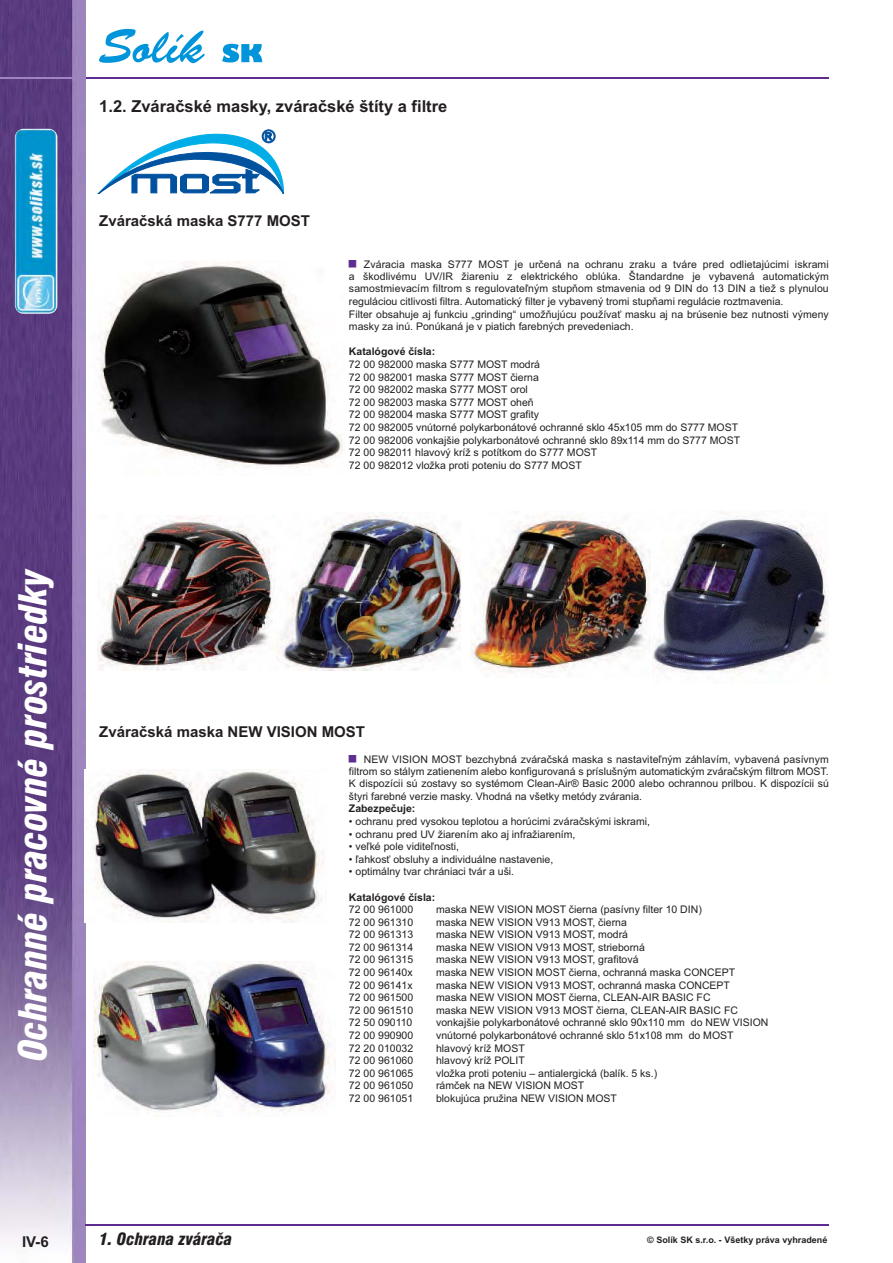
<style>
.page{position:relative;width:893px;height:1263px;background:#fff}
.page>*{position:absolute;margin:0;border:0;box-sizing:border-box;transform-origin:0 0}
.t1{font:italic 37.5px "Swis 721 Blk Cn EU";color:#fff}
.t2{font:700 16.5px "Arial";color:#231f20}
.t3{font:italic 16.5px "Swis 721 Blk Cn EU";color:#231f20}
.t4{font:700 15px "Arial";color:#231f20}
.t5{font:10.5px/12.5px "Arial";color:#231f20}
.t6{font:700 10.5px "Arial";color:#231f20}
.t7{font:700 9px "Arial";color:#231f20}
</style>
<div class="page">
<img style="left:0;top:0;width:85px;height:1263px">
<hr style="left:85px;top:77px;width:744px;height:1px;background:#5e2d91">
<hr style="left:0;top:77px;width:85px;height:1px;background:#9e85be">
<hr style="left:85px;top:1224px;width:744px;height:2px;background:#5e2d91">
<svg style="left:99px;top:29px;width:163px;height:34px"></svg>
<img style="left:15px;top:129px;width:42px;height:185px;border-radius:8px">
<svg style="left:98px;top:129px;width:186px;height:65px"></svg>
<img style="left:84px;top:770px;width:240px;height:153px">
<img style="left:93px;top:962px;width:243px;height:155px">
<img style="left:99px;top:262px;width:246px;height:206px">
<img style="left:98px;top:515px;width:174px;height:155px">
<img style="left:276px;top:512px;width:185px;height:158px">
<img style="left:470px;top:513px;width:180px;height:160px">
<img style="left:652px;top:512px;width:177px;height:162px">
<h1 class="t1" style="left:12px;top:1061px;width:494px;rotate:-90deg">Ochranné pracovné prostriedky</h1>
<h2 class="t2" style="left:99px;top:100px;width:350px">1.2. Zváračské masky, zváračské štíty a filtre</h2>
<h3 class="t4" style="left:99px;top:215px;width:212px">Zváračská maska S777 MOST</h3>
<p class="t5" style="left:349px;top:259px;width:481px;text-indent:15px">Zváracia maska S777 MOST je určená na ochranu zraku a tváre pred odlietajúcimi iskrami a škodlivému UV/IR žiareniu z elektrického oblúka. Štandardne je vybavená automatickým samostmievacím filtrom s regulovateľným stupňom stmavenia od 9 DIN do 13 DIN a tiež s plynulou reguláciou citlivosti filtra. Automatický filter je vybavený tromi stupňami regulácie roztmavenia.<br>Filter obsahuje aj funkciu „grinding“ umožňujúcu používať masku aj na brúsenie bez nutnosti výmeny masky za inú. Ponúkaná je v piatich farebných prevedeniach.</p>
<p class="t6" style="left:349px;top:348px;width:88px">Katalógové čísla:</p>
<p class="t5" style="left:349px;top:359px;width:393px">72 00 982000 maska S777 MOST modrá<br>72 00 982001 maska S777 MOST čierna<br>72 00 982002 maska S777 MOST orol<br>72 00 982003 maska S777 MOST oheň<br>72 00 982004 maska S777 MOST grafity<br>72 00 982005 vnútorné polykarbonátové ochranné sklo 45x105 mm do S777 MOST 72 00 982006 vonkajšie polykarbonátové ochranné sklo 89x114 mm do S777 MOST 72 00 982011 hlavový kríž s potítkom do S777 MOST<br>72 00 982012 vložka proti poteniu do S777 MOST</p>
<h3 class="t4" style="left:99px;top:726px;width:267px">Zváračská maska NEW VISION MOST</h3>
<p class="t5" style="left:349px;top:754px;width:481px;text-align:justify;text-indent:15px">NEW VISION MOST bezchybná zváračská maska s nastaviteľným záhlavím, vybavená pasívnym filtrom so stálym zatienením alebo konfigurovaná s príslušným automatickým zváračským filtrom MOST.<br>K dispozícii sú zostavy so systémom Clean-Air® Basic 2000 alebo ochrannou prilbou. K dispozícii sú štyri farebné verzie masky. Vhodná na všetky metódy zvárania.</p>
<p class="t6" style="left:349px;top:805px;width:68px">Zabezpečuje:</p>
<p class="t5" style="left:349px;top:816px;width:303px">• ochranu pred vysokou teplotou a horúcimi zváračskými iskrami,</p>
<p class="t5" style="left:349px;top:829px;width:228px">• ochranu pred UV žiarením ako aj infražiarením,</p>
<p class="t5" style="left:349px;top:841px;width:112px">• veľké pole viditeľnosti,</p>
<p class="t5" style="left:349px;top:854px;width:206px">• ľahkosť obsluhy a individuálne nastavenie,</p>
<p class="t5" style="left:349px;top:866px;width:167px">• optimálny tvar chrániaci tvár a uši.</p>
<p class="t6" style="left:349px;top:893px;width:88px">Katalógové čísla:</p>
<p class="t5" style="left:349px;top:904px;width:66px">72 00 961000</p>
<p class="t5" style="left:436px;top:904px;width:267px">maska NEW VISION MOST čierna (pasívny filter 10 DIN)</p>
<p class="t5" style="left:349px;top:917px;width:66px">72 00 961310</p>
<p class="t5" style="left:436px;top:917px;width:192px">maska NEW VISION V913 MOST, čierna</p>
<p class="t5" style="left:349px;top:929px;width:66px">72 00 961313</p>
<p class="t5" style="left:436px;top:929px;width:193px">maska NEW VISION V913 MOST, modrá</p>
<p class="t5" style="left:349px;top:942px;width:66px">72 00 961314</p>
<p class="t5" style="left:436px;top:942px;width:210px">maska NEW VISION V913 MOST, strieborná</p>
<p class="t5" style="left:349px;top:955px;width:66px">72 00 961315</p>
<p class="t5" style="left:436px;top:955px;width:204px">maska NEW VISION V913 MOST, grafitová</p>
<p class="t5" style="left:349px;top:967px;width:65px">72 00 96140x</p>
<p class="t5" style="left:436px;top:967px;width:300px">maska NEW VISION MOST čierna, ochranná maska CONCEPT</p>
<p class="t5" style="left:349px;top:980px;width:65px">72 00 96141x</p>
<p class="t5" style="left:436px;top:980px;width:295px">maska NEW VISION V913 MOST, ochranná maska CONCEPT</p>
<p class="t5" style="left:349px;top:992px;width:66px">72 00 961500</p>
<p class="t5" style="left:436px;top:992px;width:276px">maska NEW VISION MOST čierna, CLEAN-AIR BASIC FC</p>
<p class="t5" style="left:349px;top:1005px;width:66px">72 00 961510</p>
<p class="t5" style="left:436px;top:1005px;width:303px">maska NEW VISION V913 MOST čierna, CLEAN-AIR BASIC FC</p>
<p class="t5" style="left:349px;top:1018px;width:65px">72 50 090110</p>
<p class="t5" style="left:436px;top:1018px;width:334px">vonkajšie polykarbonátové ochranné sklo 90x110 mm do NEW VISION</p>
<p class="t5" style="left:349px;top:1030px;width:66px">72 00 990900</p>
<p class="t5" style="left:436px;top:1030px;width:299px">vnútorné polykarbonátové ochranné sklo 51x108 mm do MOST</p>
<p class="t5" style="left:349px;top:1043px;width:66px">72 20 010032</p>
<p class="t5" style="left:436px;top:1043px;width:90px">hlavový kríž MOST</p>
<p class="t5" style="left:349px;top:1055px;width:66px">72 00 961060</p>
<p class="t5" style="left:436px;top:1055px;width:90px">hlavový kríž POLIT</p>
<p class="t5" style="left:349px;top:1068px;width:66px">72 00 961065</p>
<p class="t5" style="left:436px;top:1068px;width:223px">vložka proti poteniu – antialergická (balík. 5 ks.)</p>
<p class="t5" style="left:349px;top:1081px;width:66px">72 00 961050</p>
<p class="t5" style="left:436px;top:1081px;width:150px">rámček na NEW VISION MOST</p>
<p class="t5" style="left:349px;top:1093px;width:66px">72 00 961051</p>
<p class="t5" style="left:436px;top:1093px;width:182px">blokujúca pružina NEW VISION MOST</p>
<h3 class="t4" style="left:22px;top:1236px;width:28px">IV-6</h3>
<h2 class="t3" style="left:99px;top:1229px;width:135px">1. Ochrana zvárača</h2>
<p class="t7" style="left:647px;top:1237px;width:182px">© Solík SK s.r.o. - Všetky práva vyhradené</p>
</div>
